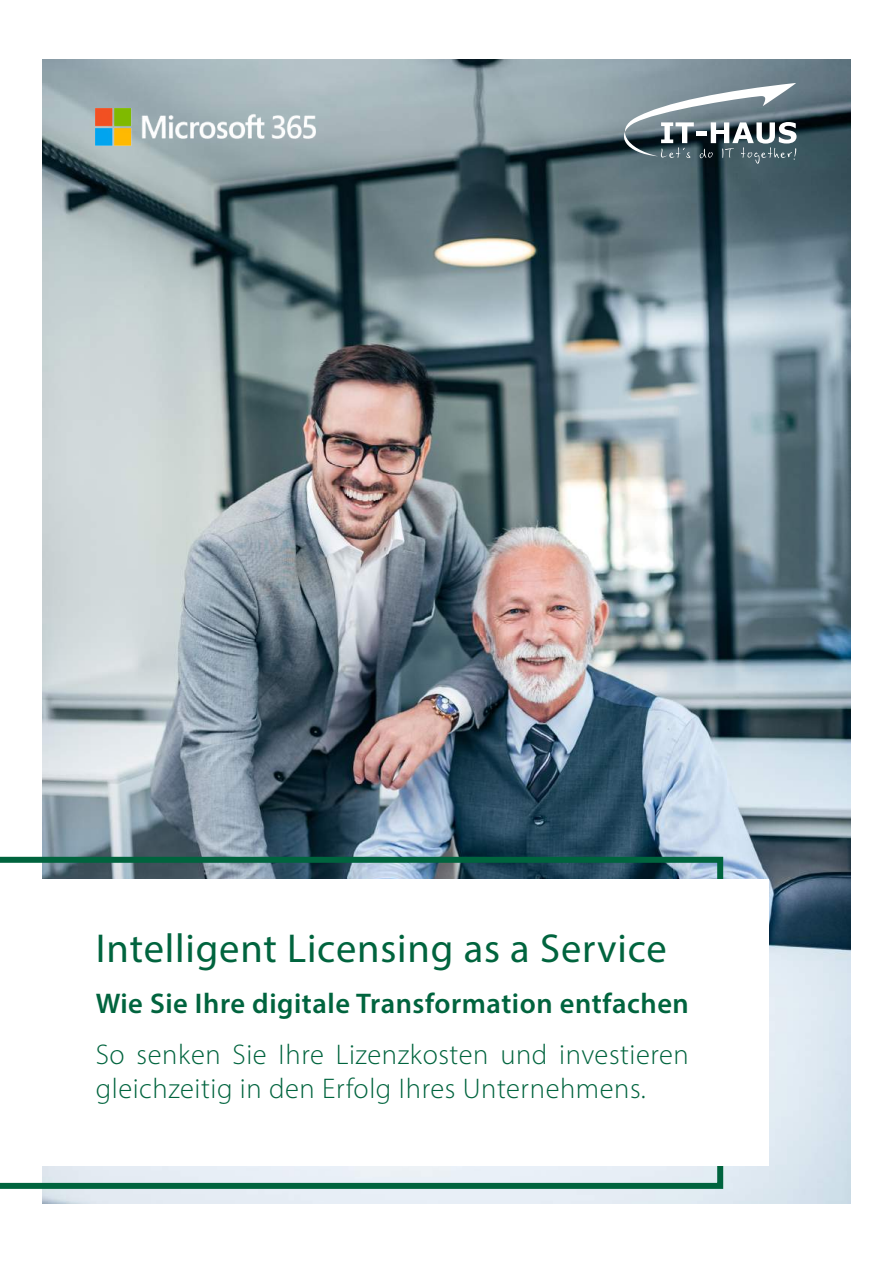
<style>
.page{position:relative;width:893px;height:1263px;background:#fff}
.page>*{position:absolute;margin:0;border:0;box-sizing:border-box;transform-origin:0 0}
.t1{font:40.5px "Myriad Pro";letter-spacing:.02em;color:#00643e}
.t2{font:300 28.5px/34.2px "Myriad Pro";letter-spacing:.02em;color:#00643e}
.t3{font:600 28.5px "Myriad Pro";letter-spacing:.02em;color:#00643e}
</style>
<div class="page">
<img style="left:43px;top:60px;width:807px;height:1143px">
<svg style="left:0;top:857px;width:723px;height:332px;background:#789e9c"></svg>
<div style="left:0;top:879px;width:769px;height:287px;background:#fff"></div>
<img style="left:96px;top:109px;width:219px;height:36px">
<svg style="left:624px;top:83px;width:172px;height:81px"></svg>
<h1 class="t1" style="left:96px;top:923px;width:573px">Intelligent Licensing as a Service</h1>
<p class="t3" style="left:96px;top:985px;width:595px">Wie Sie Ihre digitale Transformation entfachen</p>
<p class="t2" style="left:96px;top:1037px;width:595px">So senken Sie Ihre Lizenzkosten und investieren gleichzeitig in den Erfolg Ihres Unternehmens.</p>
</div>
